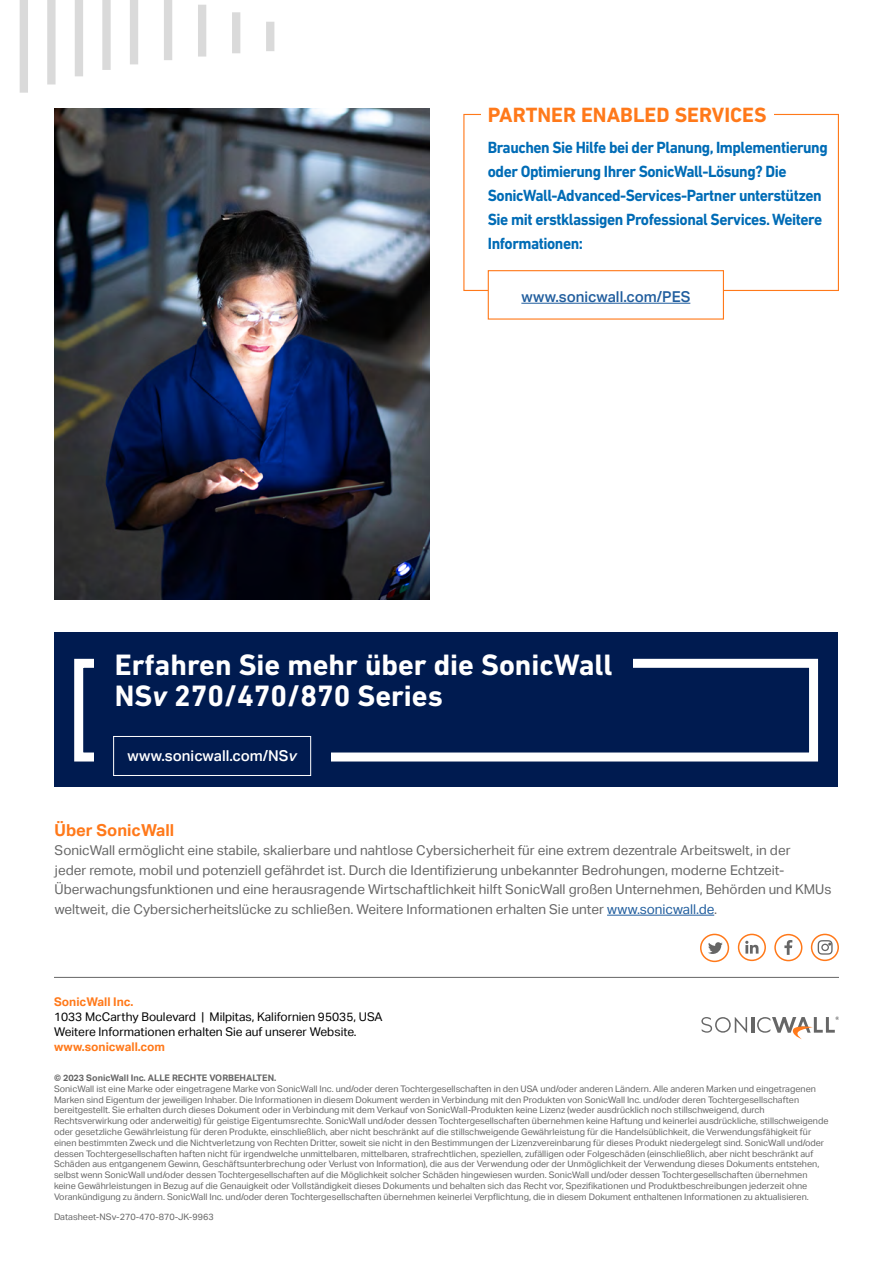
<style>
.page{position:relative;width:893px;height:1263px;background:#fff}
.page>*{position:absolute;margin:0;border:0;box-sizing:border-box;transform-origin:0 0}
.t1{font:700 30px/31.5px "DIN Next LT Pro";color:#fff}
.t2{font:700 21px "DIN Next LT Pro";color:#ff791a}
.t3{font:700 16.5px/24px "DIN Next LT Pro";letter-spacing:-.03em;color:#006cb6;scale:.94 1}
.t4{font:700 16.5px "Aktiv Grotesk";color:#ff791a}
.t5{font:500 15px "Aktiv Grotesk";color:#fff}
.t6{font:500 15px "Aktiv Grotesk";color:#215e9e}
.t7{font:13.5px/19.5px "Aktiv Grotesk";color:#666}
.t8{font:12px/15px "Aktiv Grotesk";color:#000}
.t9{font:700 12px "Aktiv Grotesk";color:#ff791a}
.t10{font:9px/10.8px "Aktiv Grotesk";color:#666}
.t11{font:700 9px "Aktiv Grotesk";color:#666}
.s1{font-style:italic}
.s2{color:#215e9e}
</style>
<div class="page">
<svg style="left:20px;top:0;width:254px;height:93px"></svg>
<hr style="left:751px;top:1017px;width:3px;height:16px;background:#666">
<svg style="left:701px;top:1017px;width:46px;height:16px"></svg>
<svg style="left:757px;top:1016px;width:82px;height:23px"></svg>
<hr style="left:54px;top:977px;width:785px;height:1px;background:#666">
<svg style="left:784px;top:940px;width:8px;height:15px"></svg>
<div style="left:774px;top:934px;width:28px;height:27px;border:2px solid #ff791a;border-radius:50%"></div>
<svg style="left:745px;top:941px;width:13px;height:13px"></svg>
<div style="left:738px;top:934px;width:28px;height:27px;border:2px solid #ff791a;border-radius:50%"></div>
<svg style="left:708px;top:942px;width:15px;height:12px"></svg>
<div style="left:700px;top:934px;width:29px;height:28px;border:2px solid #ff791a;border-radius:50%"></div>
<div style="left:811px;top:934px;width:28px;height:27px;border:2px solid #ff791a;border-radius:50%"></div>
<svg style="left:818px;top:940px;width:15px;height:15px"></svg>
<hr style="left:607px;top:915px;width:107px;height:1px;background:#215e9e">
<div style="left:55px;top:632px;width:783px;height:154px;background:#001b50"></div>
<div style="left:74px;top:659px;width:744px;height:102px;border:9px solid #fff"></div>
<div style="left:94px;top:652px;width:539px;height:61px;background:#001b50"></div>
<div style="left:94px;top:737px;width:237px;height:42px;background:#001b50"></div>
<div style="left:113px;top:736px;width:198px;height:40px;border:1px solid #fff"></div>
<hr style="left:521px;top:303px;width:169px;height:1px;background:#215e9e">
<div style="left:488px;top:270px;width:236px;height:50px;border:1px solid #ff791a"></div>
<img style="left:54px;top:108px;width:376px;height:491px">
<h2 class="t2" style="left:488px;top:103px;width:280px">PARTNER ENABLED SERVICES</h2>
<h3 class="t3" style="left:488px;top:135px;width:363px">Brauchen Sie Hilfe bei der Planung, Implementierung oder Optimierung Ihrer SonicWall-Lösung? Die SonicWall-Advanced-Services-Partner unterstützen Sie mit erstklassigen Professional Services. Weitere Informationen:</h3>
<h3 class="t6" style="left:521px;top:288px;width:170px">www.sonicwall.com/PES</h3>
<h1 class="t1" style="left:115px;top:648px;width:499px">Erfahren Sie mehr über die SonicWall<br>NS<span class="s1">v</span> 270/470/870 Series</h1>
<h3 class="t5" style="left:127px;top:747px;width:171px">www.sonicwall.com/NS<span class="s1">v</span></h3>
<h3 class="t4" style="left:55px;top:820px;width:121px">Über SonicWall</h3>
<p class="t7" style="left:55px;top:841px;width:778px">SonicWall ermöglicht eine stabile, skalierbare und nahtlose Cybersicherheit für eine extrem dezentrale Arbeitswelt, in der<br>jeder remote, mobil und potenziell gefährdet ist. Durch die Identifizierung unbekannter Bedrohungen, moderne Echtzeit-Überwachungsfunktionen und eine herausragende Wirtschaftlichkeit hilft SonicWall großen Unternehmen, Behörden und KMUs weltweit, die Cybersicherheitslücke zu schließen. Weitere Informationen erhalten Sie unter <span class="s2">www.sonicwall.de</span>.</p>
<h3 class="t9" style="left:54px;top:995px;width:81px">SonicWall Inc.</h3>
<h3 class="t8" style="left:54px;top:1009px;width:330px">1033 McCarthy Boulevard | Milpitas, Kalifornien 95035, USA<br>Weitere Informationen erhalten Sie auf unserer Website.</h3>
<h3 class="t9" style="left:54px;top:1040px;width:113px">www.sonicwall.com</h3>
<p class="t11" style="left:54px;top:1073px;width:224px">© 2023 SonicWall Inc. ALLE RECHTE VORBEHALTEN.</p>
<p class="t10" style="left:54px;top:1083px;width:776px">SonicWall ist eine Marke oder eingetragene Marke von SonicWall Inc. und/oder deren Tochtergesellschaften in den USA und/oder anderen Ländern. Alle anderen Marken und eingetragenen Marken sind Eigentum der jeweiligen Inhaber. Die Informationen in diesem Dokument werden in Verbindung mit den Produkten von SonicWall Inc. und/oder deren Tochtergesellschaften bereitgestellt. Sie erhalten durch dieses Dokument oder in Verbindung mit dem Verkauf von SonicWall-Produkten keine Lizenz (weder ausdrücklich noch stillschweigend, durch Rechtsverwirkung oder anderweitig) für geistige Eigentumsrechte. SonicWall und/oder dessen Tochtergesellschaften übernehmen keine Haftung und keinerlei ausdrückliche, stillschweigende oder gesetzliche Gewährleistung für deren Produkte, einschließlich, aber nicht beschränkt auf die stillschweigende Gewährleistung für die Handelsüblichkeit, die Verwendungsfähigkeit für einen bestimmten Zweck und die Nichtverletzung von Rechten Dritter, soweit sie nicht in den Bestimmungen der Lizenzvereinbarung für dieses Produkt niedergelegt sind. SonicWall und/oder dessen Tochtergesellschaften haften nicht für irgendwelche unmittelbaren, mittelbaren, strafrechtlichen, speziellen, zufälligen oder Folgeschäden (einschließlich, aber nicht beschränkt auf Schäden aus entgangenem Gewinn, Geschäftsunterbrechung oder Verlust von Information), die aus der Verwendung oder der Unmöglichkeit der Verwendung dieses Dokuments entstehen, selbst wenn SonicWall und/oder dessen Tochtergesellschaften auf die Möglichkeit solcher Schäden hingewiesen wurden. SonicWall und/oder dessen Tochtergesellschaften übernehmen keine Gewährleistungen in Bezug auf die Genauigkeit oder Vollständigkeit dieses Dokuments und behalten sich das Recht vor, Spezifikationen und Produktbeschreibungen jederzeit ohne Vorankündigung zu ändern. SonicWall Inc. und/oder deren Tochtergesellschaften übernehmen keinerlei Verpflichtung, die in diesem Dokument enthaltenen Informationen zu aktualisieren.</p>
<p class="t10" style="left:54px;top:1211px;width:161px">Datasheet-NSv-270-470-870-JK-9963</p>
</div>
